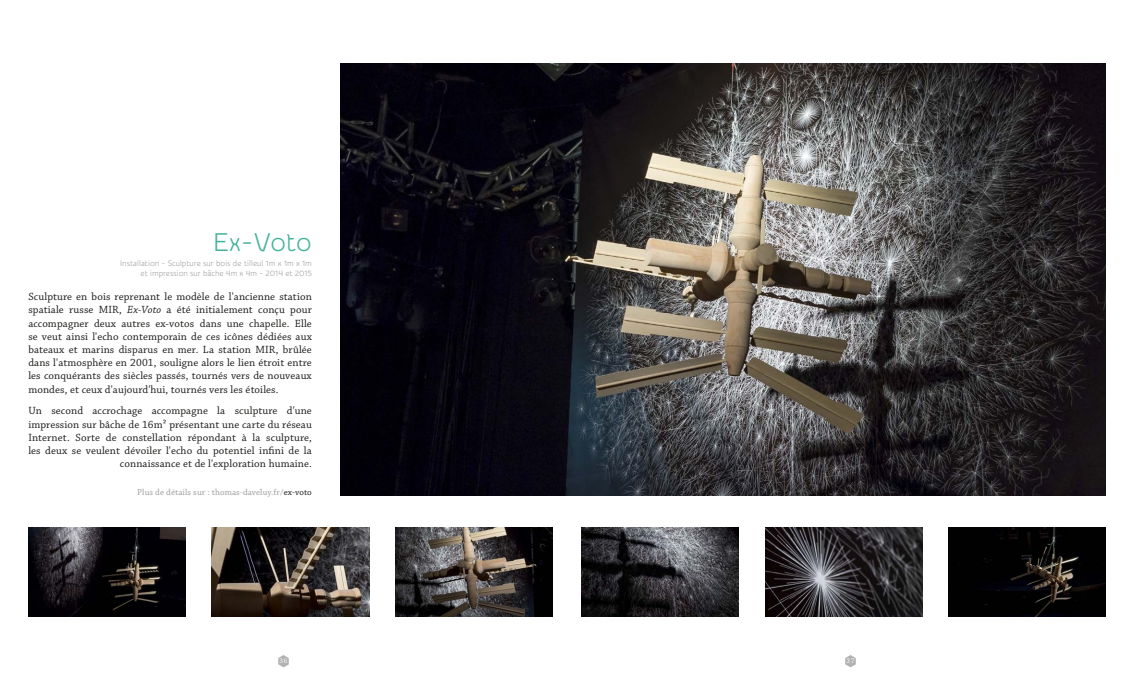
<style>
.page{position:relative;width:1134px;height:681px;background:#fff}
.page>*{position:absolute;margin:0;border:0;box-sizing:border-box;transform-origin:0 0}
.t1{font:26px "Snippet";color:#40b498}
.t2{font:11px/13.2px "Chaparral Pro";letter-spacing:.01em;color:#1d1d1b;text-align:justify}
.t3{font:9px "Chaparral Pro";letter-spacing:.01em;color:#9d9d9d}
.t4{font:8px/9.6px "Snippet";color:#9d9d9d;text-align:right}
.t5{font:7px "Chaparral Pro";color:#fff}
.s1{font-style:italic}
.s2{color:#1d1d1b}
</style>
<div class="page">
<svg style="left:278px;top:655px;width:11px;height:12px"></svg>
<svg style="left:845px;top:655px;width:11px;height:12px"></svg>
<img style="left:340px;top:64px;width:766px;height:431px">
<img style="left:28px;top:527px;width:158px;height:89px">
<img style="left:212px;top:527px;width:157px;height:89px">
<img style="left:395px;top:527px;width:158px;height:89px">
<img style="left:581px;top:527px;width:158px;height:89px">
<img style="left:765px;top:527px;width:157px;height:89px">
<img style="left:948px;top:527px;width:158px;height:89px">
<h1 class="t1" style="left:213px;top:227px;width:100px">Ex-Voto</h1>
<p class="t4" style="left:120px;top:258px;width:193px">Installation - Sculpture sur bois de tilleul 1m x 1m x 1m et impression sur bâche 4m x 4m - 2014 et 2015</p>
<p class="t2" style="left:28px;top:290px;width:285px">Sculpture en bois reprenant le modèle de l'ancienne station spatiale russe MIR, <span class="s1">Ex-Voto</span> a été initialement conçu pour accompagner deux autres ex-votos dans une chapelle. Elle se veut ainsi l'echo contemporain de ces icônes dédiées aux bateaux et marins disparus en mer. La station MIR, brûlée dans l'atmosphère en 2001, souligne alors le lien étroit entre les conquérants des siècles passés, tournés vers de nouveaux mondes, et ceux d'aujourd'hui, tournés vers les étoiles.</p>
<p class="t2" style="left:28px;top:404px;width:285px;text-align:right">Un second accrochage accompagne la sculpture d'une impression sur bâche de 16m² présentant une carte du réseau Internet. Sorte de constellation répondant à la sculpture, les deux se veulent dévoiler l'echo du potentiel infini de la connaissance et de l'exploration humaine.</p>
<p class="t3" style="left:137px;top:487px;width:176px">Plus de détails sur : thomas-daveluy.fr/<span class="s2">ex-voto</span></p>
<p class="t5" style="left:280px;top:657px;width:9px">36</p>
<p class="t5" style="left:847px;top:657px;width:9px">37</p>
</div>
